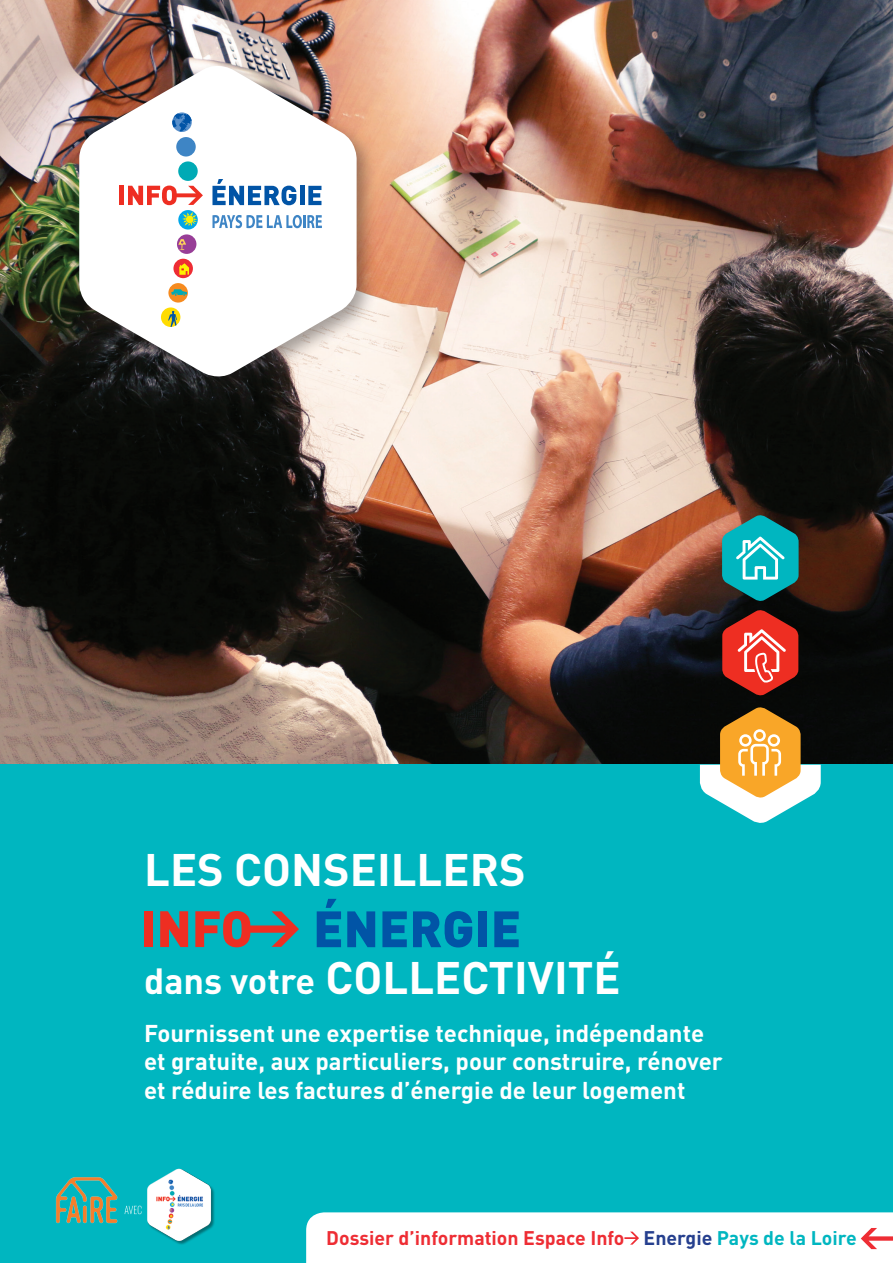
<style>
.page{position:relative;width:893px;height:1263px;background:#fff}
.page>*{position:absolute;margin:0;border:0;box-sizing:border-box;transform-origin:0 0}
.t1{font:700 45px "DIN";color:#fff}
.t2{font:700 24px/28.8px "DIN";color:#fff}
.t3{font:700 19.5px "DIN";color:#ee2d34}
.s1{font-size:36px}
.s2{color:#253f8e}
.s3{color:#00b6c0}
</style>
<div class="page">
<img style="left:0;top:0;width:893px;height:765px">
<div style="left:0;top:765px;width:893px;height:498px;background:#00b6c0"></div>
<div style="left:72px;top:59px;width:306px;height:339px;background:#231f20;opacity:.4"></div>
<svg style="left:79px;top:61px;width:278px;height:320px"></svg>
<svg style="left:172px;top:112px;width:20px;height:20px"></svg>
<svg style="left:178px;top:210px;width:20px;height:20px"></svg>
<div style="left:161px;top:307px;width:19px;height:20px;background:#ffdc01;border-radius:50%"></div>
<svg style="left:168px;top:283px;width:20px;height:20px"></svg>
<div style="left:173px;top:259px;width:20px;height:19px;background:#ee2d34;border-radius:50%"></div>
<div style="left:177px;top:234px;width:19px;height:20px;background:#983e97;border-radius:50%"></div>
<div style="left:178px;top:161px;width:20px;height:20px;background:#00aab5;border-radius:50%"></div>
<div style="left:176px;top:137px;width:20px;height:20px;background:#3e85c5;border-radius:50%"></div>
<div style="left:119px;top:186px;width:5px;height:19px;background:#ee2e22"></div>
<svg style="left:128px;top:186px;width:75px;height:19px"></svg>
<svg style="left:212px;top:179px;width:84px;height:26px"></svg>
<hr style="left:300px;top:186px;width:4px;height:19px;background:#0154a6">
<svg style="left:308px;top:186px;width:13px;height:19px"></svg>
<svg style="left:179px;top:263px;width:10px;height:12px"></svg>
<svg style="left:168px;top:311px;width:9px;height:16px"></svg>
<svg style="left:178px;top:239px;width:8px;height:11px"></svg>
<svg style="left:182px;top:212px;width:15px;height:14px"></svg>
<svg style="left:171px;top:289px;width:16px;height:7px"></svg>
<svg style="left:212px;top:215px;width:110px;height:13px"></svg>
<svg style="left:722px;top:609px;width:76px;height:88px"></svg>
<svg style="left:722px;top:514px;width:77px;height:88px"></svg>
<div style="left:306px;top:1212px;width:587px;height:51px;background:#fff"></div>
<svg style="left:700px;top:706px;width:121px;height:117px"></svg>
<div style="left:144px;top:911px;width:9px;height:36px;background:#ee2e22"></div>
<svg style="left:160px;top:911px;width:28px;height:36px"></svg>
<svg style="left:195px;top:911px;width:104px;height:36px"></svg>
<svg style="left:317px;top:899px;width:24px;height:48px"></svg>
<svg style="left:347px;top:911px;width:28px;height:36px"></svg>
<svg style="left:382px;top:911px;width:25px;height:36px"></svg>
<svg style="left:413px;top:911px;width:59px;height:36px"></svg>
<div style="left:478px;top:911px;width:9px;height:36px;background:#0154a6"></div>
<svg style="left:494px;top:911px;width:25px;height:36px"></svg>
<img style="left:55px;top:1168px;width:160px;height:77px">
<p class="t1" style="left:144px;top:840px;width:383px">LES CONSEILLERS</p>
<p class="t1" style="left:144px;top:948px;width:478px"><span class="s1">dans votre</span> COLLECTIVITÉ</p>
<p class="t2" style="left:144px;top:1017px;width:561px">Fournissent une expertise technique, indépendante</p>
<p class="t2" style="left:144px;top:1046px;width:580px">et gratuite, aux particuliers, pour construire, rénover et réduire les factures d’énergie de leur logement</p>
<p class="t3" style="left:326px;top:1225px;width:532px">Dossier d’information Espace Info <span class="s2">Energie</span> <span class="s3">Pays de la Loire</span></p>
</div>
